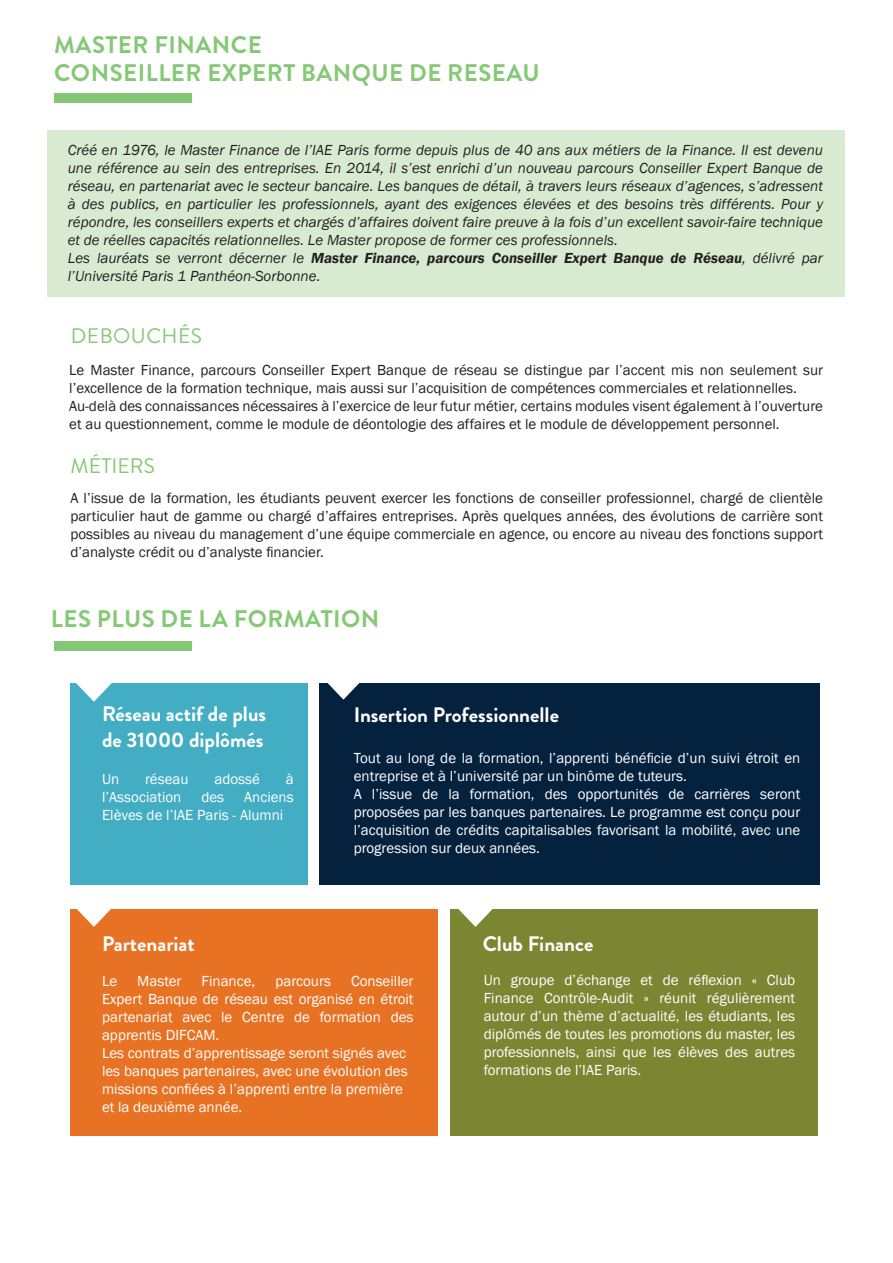
<style>
.page{position:relative;width:893px;height:1263px;background:#fff}
.page>*{position:absolute;margin:0;border:0;box-sizing:border-box;transform-origin:0 0}
.t1{font:700 24px/28.8px "Brandon Grotesque";letter-spacing:.02em;color:#85c876}
.t2{font:700 21px/25.2px "Brandon Grotesque";color:#fff}
.t3{font:21px "Brandon Grotesque";letter-spacing:.02em;color:#85c876}
.t4{font:21px "Brandon Grotesque";color:#85c876}
.t5{font:15px/18px "Franklin Gothic";color:#fff}
.t6{font:15px/18px "Franklin Gothic";color:#231f20}
.t7{font:italic 15px/18px "Franklin Gothic";color:#231f20}
.s1{font-weight:600}
</style>
<div class="page">
<div style="left:48px;top:130px;width:797px;height:167px;background:#d8ebd1"></div>
<div style="left:70px;top:684px;width:238px;height:201px;background:#43adc4"></div>
<svg style="left:76px;top:683px;width:36px;height:19px"></svg>
<div style="left:319px;top:684px;width:500px;height:201px;background:#04213e"></div>
<svg style="left:325px;top:683px;width:37px;height:16px"></svg>
<div style="left:70px;top:909px;width:368px;height:226px;background:#e87224"></div>
<svg style="left:77px;top:909px;width:34px;height:18px"></svg>
<div style="left:450px;top:909px;width:368px;height:226px;background:#7b8632"></div>
<svg style="left:458px;top:909px;width:35px;height:18px"></svg>
<div style="left:54px;top:93px;width:138px;height:10px;background:#84c775"></div>
<div style="left:54px;top:641px;width:138px;height:10px;background:#84c775"></div>
<h1 class="t1" style="left:54px;top:30px;width:487px">MASTER FINANCE<br>CONSEILLER EXPERT BANQUE DE RESEAU</h1>
<p class="t7" style="left:68px;top:142px;width:757px">Créé en 1976, le Master Finance de l’IAE Paris forme depuis plus de 40 ans aux métiers de la Finance. Il est devenu une référence au sein des entreprises. En 2014, il s’est enrichi d’un nouveau parcours Conseiller Expert Banque de réseau, en partenariat avec le secteur bancaire. Les banques de détail, à travers leurs réseaux d’agences, s’adressent à des publics, en particulier les professionnels, ayant des exigences élevées et des besoins très différents. Pour y répondre, les conseillers experts et chargés d’affaires doivent faire preuve à la fois d’un excellent savoir-faire technique et de réelles capacités relationnelles. Le Master propose de former ces professionnels.<br>Les lauréats se verront décerner le <span class="s1">Master Finance, parcours Conseiller Expert Banque de Réseau</span>, délivré par l’Université Paris 1 Panthéon-Sorbonne.</p>
<h2 class="t3" style="left:71px;top:321px;width:133px">DEBOUCHÉS</h2>
<p class="t6" style="left:69px;top:361px;width:755px">Le Master Finance, parcours Conseiller Expert Banque de réseau se distingue par l’accent mis non seulement sur l’excellence de la formation technique, mais aussi sur l’acquisition de compétences commerciales et relationnelles.<br>Au-delà des connaissances nécessaires à l’exercice de leur futur métier, certains modules visent également à l’ouverture et au questionnement, comme le module de déontologie des affaires et le module de développement personnel.</p>
<h2 class="t4" style="left:71px;top:452px;width:86px">MÉTIERS</h2>
<p class="t6" style="left:70px;top:489px;width:754px;text-align:justify">A l’issue de la formation, les étudiants peuvent exercer les fonctions de conseiller professionnel, chargé de clientèle particulier haut de gamme ou chargé d’affaires entreprises. Après quelques années, des évolutions de carrière sont possibles au niveau du management d’une équipe commerciale en agence, ou encore au niveau des fonctions support d’analyste crédit ou d’analyste financier.</p>
<h1 class="t1" style="left:51px;top:605px;width:330px">LES PLUS DE LA FORMATION</h1>
<h2 class="t2" style="left:102px;top:702px;width:166px">Réseau actif de plus de 31000 diplômés</h2>
<p class="t5" style="left:102px;top:770px;width:19px">Un</p>
<p class="t5" style="left:145px;top:770px;width:45px">réseau</p>
<p class="t5" style="left:214px;top:770px;width:47px">adossé</p>
<p class="t5" style="left:286px;top:770px;width:9px">à</p>
<p class="t5" style="left:102px;top:788px;width:81px">l’Association</p>
<p class="t5" style="left:201px;top:788px;width:24px">des</p>
<p class="t5" style="left:102px;top:788px;width:193px;text-indent:142px">Anciens<br>Elèves de l’IAE Paris - Alumni</p>
<h2 class="t2" style="left:354px;top:702px;width:207px">Insertion Professionnelle</h2>
<p class="t5" style="left:354px;top:749px;width:448px">Tout au long de la formation, l’apprenti bénéficie d’un suivi étroit en entreprise et à l’université par un binôme de tuteurs.<br>A l’issue de la formation, des opportunités de carrières seront proposées par les banques partenaires. Le programme est conçu pour l’acquisition de crédits capitalisables favorisant la mobilité, avec une progression sur deux années.</p>
<h2 class="t2" style="left:102px;top:931px;width:94px">Partenariat</h2>
<p class="t5" style="left:102px;top:973px;width:17px">Le</p>
<p class="t5" style="left:137px;top:973px;width:46px">Master</p>
<p class="t5" style="left:202px;top:973px;width:55px">Finance,</p>
<p class="t5" style="left:275px;top:973px;width:57px">parcours</p>
<p class="t5" style="left:102px;top:973px;width:313px;text-indent:249px">Conseiller Expert Banque de réseau est organisé en étroit partenariat avec le Centre de formation des apprentis DIFCAM.<br>Les contrats d’apprentissage seront signés avec les banques partenaires, avec une évolution des missions confiées à l’apprenti entre la première et la deuxième année.</p>
<h2 class="t2" style="left:483px;top:931px;width:112px">Club Finance</h2>
<p class="t5" style="left:484px;top:971px;width:313px;text-align:justify">Un groupe d’échange et de réflexion « Club Finance Contrôle-Audit » réunit régulièrement autour d’un thème d’actualité, les étudiants, les diplômés de toutes les promotions du master, les professionnels, ainsi que les élèves des autres formations de l’IAE Paris.</p>
</div>
